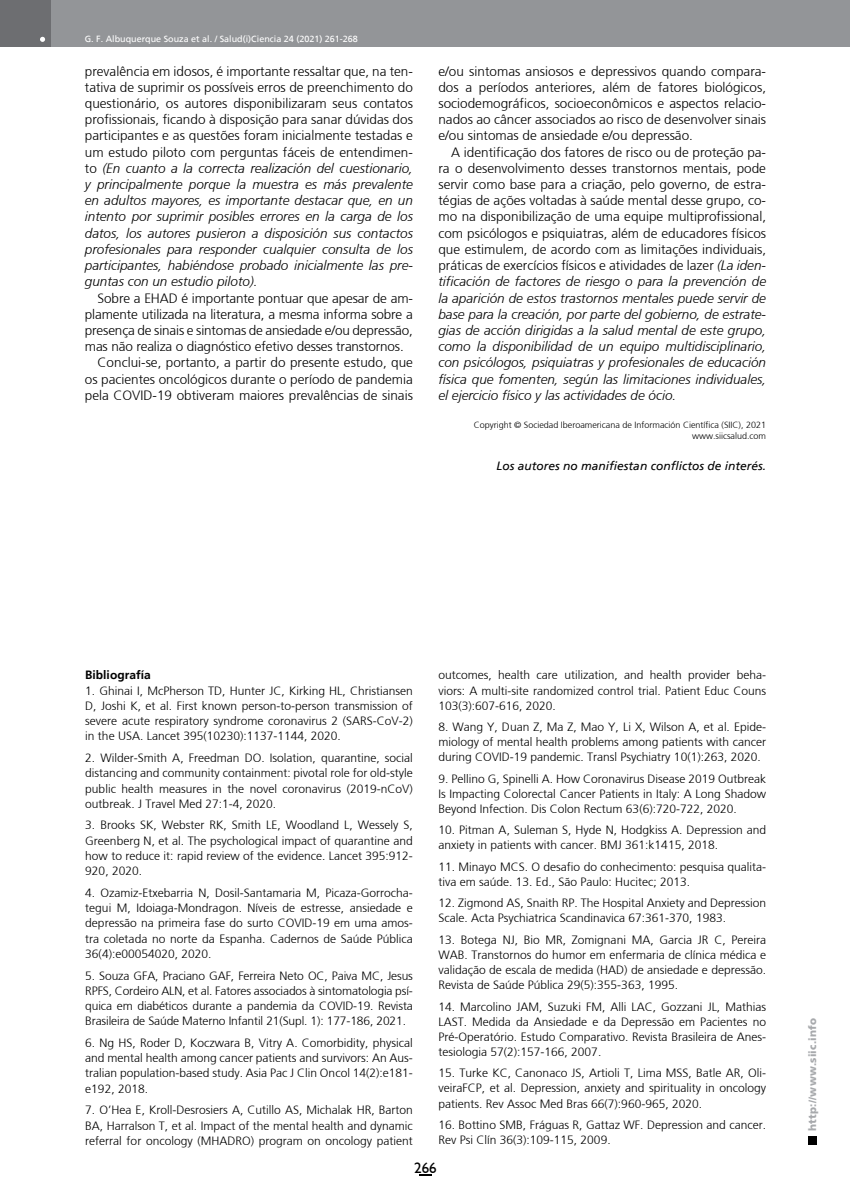
<style>
.page{position:relative;width:851px;height:1191px;background:#fff}
.page>*{position:absolute;margin:0;border:0;box-sizing:border-box;transform-origin:0 0}
.t1{font:15px "Humanist 521 BT";color:#000}
.t2{font:italic 300 13.5px/16.2px "Frutiger";color:#000;text-align:justify}
.t3{font:300 13.5px/16.2px "Frutiger";color:#000;text-align:justify}
.t4{font:300 12px/15.3px "Frutiger";color:#000;text-align:justify}
.t5{font:italic 12px "Frutiger";color:#000}
.t6{font:700 12px "Frutiger";color:#000}
.t7{font:900 10.5px "Frutiger";letter-spacing:.015em;color:#a7a9ac}
.t8{font:300 9px/11.7px "Frutiger";color:#000;text-align:right}
.t9{font:9px "Frutiger";color:#fff}
.s1{font-style:normal}
</style>
<div class="page">
<div style="left:808px;top:1135px;width:8px;height:9px;background:#000"></div>
<svg style="left:419px;top:1174px;width:12px;height:2px"></svg>
<div style="left:51px;top:0;width:798px;height:47px;background:#939598"></div>
<div style="left:0;top:0;width:51px;height:47px;background:#6d6e71"></div>
<svg style="left:40px;top:36px;width:6px;height:6px"></svg>
<p class="t9" style="left:85px;top:34px;width:275px">G. F. Albuquerque Souza et al. / Salud(i)Ciencia 24 (2021) 261-268</p>
<p class="t2" style="left:85px;top:63px;width:329px"><span class="s1">prevalência em idosos, é importante ressaltar que, na ten&shy;tativa de suprimir os possíveis erros de preenchimento do questionário, os autores disponibilizaram seus contatos profissionais, ficando à disposição para sanar dúvidas dos participantes e as questões foram inicialmente testadas e um estudo piloto com perguntas fáceis de entendimen&shy;to</span> (En cuanto a la correcta realización del cuestionario, y principalmente porque la muestra es más prevalente en adultos mayores, es importante destacar que, en un intento por suprimir posibles errores en la carga de los datos, los autores pusieron a disposición sus contactos profesionales para responder cualquier consulta de los participantes, habiéndose probado inicialmente las pre&shy;guntas con un estudio piloto).</p>
<p class="t3" style="left:98px;top:290px;width:317px">Sobre a EHAD é importante pontuar que apesar de am-</p>
<p class="t3" style="left:85px;top:306px;width:329px">plamente utilizada na literatura, a mesma informa sobre a</p>
<p class="t3" style="left:85px;top:322px;width:329px">presença de sinais e sintomas de ansiedade e/ou depressão,</p>
<p class="t3" style="left:85px;top:338px;width:320px">mas não realiza o diagnóstico efetivo desses transtornos.</p>
<p class="t3" style="left:98px;top:354px;width:317px">Conclui-se, portanto, a partir do presente estudo, que</p>
<p class="t3" style="left:85px;top:371px;width:329px">os pacientes oncológicos durante o período de pandemia</p>
<p class="t3" style="left:85px;top:387px;width:329px">pela COVID-19 obtiveram maiores prevalências de sinais</p>
<p class="t3" style="left:438px;top:63px;width:329px">e/ou sintomas ansiosos e depressivos quando compara&shy;dos a períodos anteriores, além de fatores biológicos, sociodemográficos, socioeconômicos e aspectos relacio&shy;nados ao câncer associados ao risco de desenvolver sinais e/ou sintomas de ansiedade e/ou depressão.</p>
<p class="t2" style="left:438px;top:144px;width:329px;text-indent:13px"><span class="s1">A identificação dos fatores de risco ou de proteção pa&shy;ra o desenvolvimento desses transtornos mentais, pode servir como base para a criação, pelo governo, de estra&shy;tégias de ações voltadas à saúde mental desse grupo, co&shy;mo na disponibilização de uma equipe multiprofissional, com psicólogos e psiquiatras, além de educadores físicos que estimulem, de acordo com as limitações individuais, práticas de exercícios físicos e atividades de lazer</span> (La iden&shy;tificación de factores de riesgo o para la prevención de la aparición de estos trastornos mentales puede servir de base para la creación, por parte del gobierno, de estrate&shy;gias de acción dirigidas a la salud mental de este grupo, como la disponibilidad de un equipo multidisciplinario, con psicólogos, psiquiatras y profesionales de educación física que fomenten, según las limitaciones individuales, el ejercicio físico y las actividades de ócio.</p>
<p class="t8" style="left:473px;top:419px;width:294px">Copyright © Sociedad Iberoamericana de Información Científica (SIIC), 2021 www.siicsalud.com</p>
<p class="t5" style="left:496px;top:459px;width:271px">Los autores no manifiestan conflictos de interés.</p>
<p class="t6" style="left:85px;top:668px;width:67px">Bibliografía</p>
<p class="t4" style="left:85px;top:683px;width:329px">1. Ghinai I, McPherson TD, Hunter JC, Kirking HL, Christiansen D, Joshi K, et al. First known person-to-person transmission of severe acute respiratory syndrome coronavirus 2 (SARS-CoV-2) in the USA. Lancet 395(10230):1137-1144, 2020.</p>
<p class="t4" style="left:85px;top:750px;width:329px">2. Wilder-Smith A, Freedman DO. Isolation, quarantine, social distancing and community containment: pivotal role for old-style public health measures in the novel coronavirus (2019-nCoV) outbreak. J Travel Med 27:1-4, 2020.</p>
<p class="t4" style="left:85px;top:817px;width:329px">3. Brooks SK, Webster RK, Smith LE, Woodland L, Wessely S, Greenberg N, et al. The psychological impact of quarantine and how to reduce it: rapid review of the evidence. Lancet 395:912- 920, 2020.</p>
<p class="t4" style="left:85px;top:885px;width:329px">4. Ozamiz-Etxebarria N, Dosil-Santamaria M, Picaza-Gorrocha&shy;tegui M, Idoiaga-Mondragon. Níveis de estresse, ansiedade e depressão na primeira fase do surto COVID-19 em uma amos&shy;tra coletada no norte da Espanha. Cadernos de Saúde Pública 36(4):e00054020, 2020.</p>
<p class="t4" style="left:85px;top:967px;width:329px">5. Souza GFA, Praciano GAF, Ferreira Neto OC, Paiva MC, Jesus RPFS, Cordeiro ALN, et al. Fatores associados à sintomatologia psí&shy;quica em diabéticos durante a pandemia da COVID-19. Revista Brasileira de Saúde Materno Infantil 21(Supl. 1): 177-186, 2021.</p>
<p class="t4" style="left:85px;top:1035px;width:329px">6. Ng HS, Roder D, Koczwara B, Vitry A. Comorbidity, physical and mental health among cancer patients and survivors: An Aus&shy;tralian population-based study. Asia Pac J Clin Oncol 14(2):e181- e192, 2018.</p>
<p class="t4" style="left:85px;top:1102px;width:329px">7. O’Hea E, Kroll-Desrosiers A, Cutillo AS, Michalak HR, Barton BA, Harralson T, et al. Impact of the mental health and dynamic referral for oncology (MHADRO) program on oncology patient</p>
<p class="t4" style="left:438px;top:668px;width:329px">outcomes, health care utilization, and health provider beha&shy;viors: A multi-site randomized control trial. Patient Educ Couns 103(3):607-616, 2020.</p>
<p class="t4" style="left:438px;top:719px;width:329px">8. Wang Y, Duan Z, Ma Z, Mao Y, Li X, Wilson A, et al. Epide&shy;miology of mental health problems among patients with cancer during COVID-19 pandemic. Transl Psychiatry 10(1):263, 2020.</p>
<p class="t4" style="left:438px;top:771px;width:329px">9. Pellino G, Spinelli A. How Coronavirus Disease 2019 Outbreak Is Impacting Colorectal Cancer Patients in Italy: A Long Shadow Beyond Infection. Dis Colon Rectum 63(6):720-722, 2020.</p>
<p class="t4" style="left:438px;top:822px;width:329px">10. Pitman A, Suleman S, Hyde N, Hodgkiss A. Depression and anxiety in patients with cancer. BMJ 361:k1415, 2018.</p>
<p class="t4" style="left:438px;top:859px;width:329px">11. Minayo MCS. O desafio do conhecimento: pesquisa qualita&shy;tiva em saúde. 13. Ed., São Paulo: Hucitec; 2013.</p>
<p class="t4" style="left:438px;top:895px;width:329px">12. Zigmond AS, Snaith RP. The Hospital Anxiety and Depression<br>Scale. Acta Psychiatrica Scandinavica 67:361-370, 1983.</p>
<p class="t4" style="left:438px;top:932px;width:329px">13. Botega NJ, Bio MR, Zomignani MA, Garcia JR C, Pereira WAB. Transtornos do humor em enfermaria de clínica médica e validação de escala de medida (HAD) de ansiedade e depressão.<br>Revista de Saúde Pública 29(5):355-363, 1995.</p>
<p class="t4" style="left:438px;top:999px;width:329px">14. Marcolino JAM, Suzuki FM, Alli LAC, Gozzani JL, Mathias LAST. Medida da Ansiedade e da Depressão em Pacientes no Pré-Operatório. Estudo Comparativo. Revista Brasileira de Anes&shy;tesiologia 57(2):157-166, 2007.</p>
<p class="t4" style="left:438px;top:1065px;width:329px">15. Turke KC, Canonaco JS, Artioli T, Lima MSS, Batle AR, Oli&shy;veiraFCP, et al. Depression, anxiety and spirituality in oncology patients. Rev Assoc Med Bras 66(7):960-965, 2020.</p>
<p class="t4" style="left:438px;top:1117px;width:329px">16. Bottino SMB, Fráguas R, Gattaz WF. Depression and cancer.<br>Rev Psi Clín 36(3):109-115, 2009.</p>
<p class="t1" style="left:414px;top:1158px;width:24px">266</p>
<p class="t7" style="left:806px;top:1130px;width:114px;rotate:-90deg">http://www.siic.info</p>
</div>
